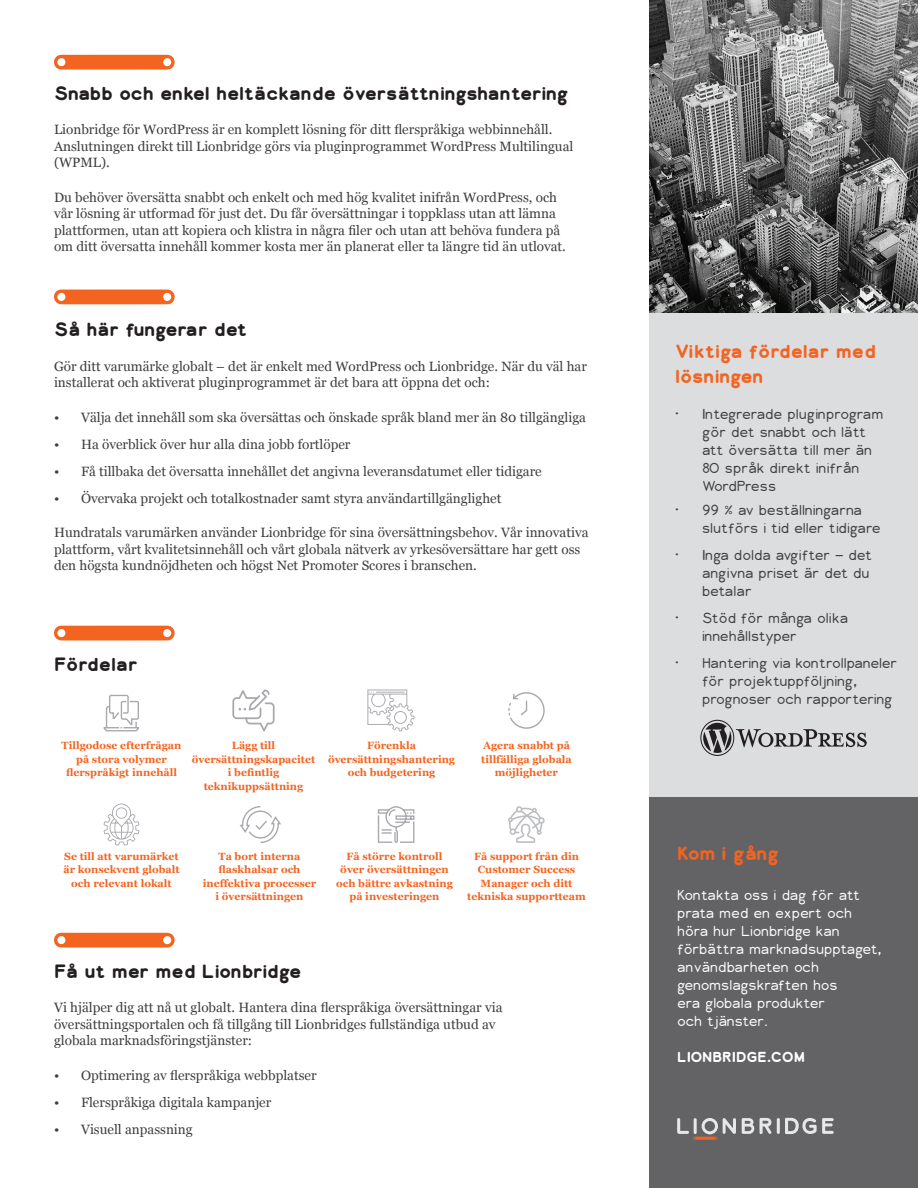
<style>
.page{position:relative;width:918px;height:1188px;background:#fff}
.page>*{position:absolute;margin:0;border:0;box-sizing:border-box;transform-origin:0 0}
.Lion_Section_Title{font:700 18px "Lionbridge Sans";color:#231f20}
.t1{font:700 18px/25.5px "Lionbridge Sans";color:#f36421}
.Lion_Body{font:13.5px/16.5px "Georgia";color:#3e3e3f}
.t2{font:300 13.5px/18px "Lionbridge Sans";color:#3e3e3f}
.Lion_Contact_Us{font:300 13.5px/18px "Lionbridge Sans";letter-spacing:-.01em;color:#fff}
.t3{font:300 13.5px/18px "Lionbridge Sans";letter-spacing:-.02em;color:#3e3e3f}
.Lion_Contact_Us-2{font:700 13.5px "Lionbridge Sans";color:#fff}
.t4{font:700 10.5px/13.5px "Georgia";color:#f36421;text-align:center}
</style>
<div class="page">
<svg style="left:54px;top:55px;width:121px;height:15px;background:#f47539"></svg>
<svg style="left:54px;top:290px;width:121px;height:14px;background:#f37133"></svg>
<div style="left:649px;top:796px;width:269px;height:392px;background:#636366"></div>
<svg style="left:742px;top:1118px;width:12px;height:16px"></svg>
<svg style="left:760px;top:1118px;width:11px;height:16px"></svg>
<svg style="left:677px;top:1118px;width:59px;height:22px"></svg>
<svg style="left:777px;top:1118px;width:57px;height:16px"></svg>
<div style="left:649px;top:313px;width:269px;height:483px;background:#dcdddf"></div>
<svg style="left:54px;top:626px;width:121px;height:14px;background:#f37133"></svg>
<svg style="left:54px;top:933px;width:121px;height:15px;background:#f4753a"></svg>
<svg style="left:700px;top:720px;width:167px;height:36px"></svg>
<svg style="left:103px;top:804px;width:37px;height:42px"></svg>
<svg style="left:367px;top:689px;width:47px;height:42px"></svg>
<svg style="left:232px;top:689px;width:43px;height:42px"></svg>
<svg style="left:240px;top:806px;width:41px;height:37px"></svg>
<svg style="left:103px;top:694px;width:36px;height:38px"></svg>
<svg style="left:377px;top:806px;width:38px;height:37px"></svg>
<svg style="left:508px;top:692px;width:37px;height:37px"></svg>
<svg style="left:508px;top:806px;width:37px;height:37px"></svg>
<img style="left:649px;top:0;width:269px;height:313px">
<p class="Lion_Section_Title" style="left:54px;top:81px;width:516px">Snabb och enkel heltäckande översättningshantering</p>
<p class="Lion_Body" style="left:54px;top:121px;width:521px">Lionbridge för WordPress är en komplett lösning för ditt flerspråkiga webbinnehåll.<br>Anslutningen direkt till Lionbridge görs via pluginprogrammet WordPress Multilingual (WPML).</p>
<p class="Lion_Body" style="left:54px;top:188px;width:513px">Du behöver översätta snabbt och enkelt och med hög kvalitet inifrån WordPress, och vår lösning är utformad för just det. Du får översättningar i toppklass utan att lämna plattformen, utan att kopiera och klistra in några filer och utan att behöva fundera på om ditt översatta innehåll kommer kosta mer än planerat eller ta längre tid än utlovat.</p>
<p class="Lion_Section_Title" style="left:54px;top:317px;width:195px">Så här fungerar det</p>
<p class="Lion_Body" style="left:54px;top:357px;width:534px">Gör ditt varumärke globalt – det är enkelt med WordPress och Lionbridge. När du väl har installerat och aktiverat pluginprogrammet är det bara att öppna det och:</p>
<p class="Lion_Body" style="left:54px;top:408px;width:534px">• Välja det innehåll som ska översättas och önskade språk bland mer än 80 tillgängliga</p>
<p class="Lion_Body" style="left:54px;top:435px;width:298px">• Ha överblick över hur alla dina jobb fortlöper</p>
<p class="Lion_Body" style="left:54px;top:462px;width:489px">• Få tillbaka det översatta innehållet det angivna leveransdatumet eller tidigare</p>
<p class="Lion_Body" style="left:54px;top:489px;width:449px">• Övervaka projekt och totalkostnader samt styra användartillgänglighet</p>
<p class="Lion_Body" style="left:54px;top:524px;width:536px">Hundratals varumärken använder Lionbridge för sina översättningsbehov. Vår innovativa plattform, vårt kvalitetsinnehåll och vårt globala nätverk av yrkesöversättare har gett oss den högsta kundnöjdheten och högst Net Promoter Scores i branschen.</p>
<p class="Lion_Section_Title" style="left:54px;top:651px;width:86px">Fördelar</p>
<p class="t4" style="left:62px;top:739px;width:121px">Tillgodose efterfrågan på stora volymer flerspråkigt innehåll</p>
<p class="t4" style="left:192px;top:739px;width:125px">Lägg till översättningskapacitet i befintlig teknikuppsättning</p>
<p class="t4" style="left:328px;top:739px;width:129px">Förenkla översättningshantering och budgetering</p>
<p class="t4" style="left:481px;top:739px;width:92px">Agera snabbt på tillfälliga globala möjligheter</p>
<p class="t4" style="left:63px;top:850px;width:118px">Se till att varumärket är konsekvent globalt och relevant lokalt</p>
<p class="t4" style="left:203px;top:850px;width:115px">Ta bort interna flaskhalsar och ineffektiva processer i översättningen</p>
<p class="t4" style="left:336px;top:850px;width:118px">Få större kontroll över översättningen och bättre avkastning på investeringen</p>
<p class="t4" style="left:467px;top:850px;width:120px">Få support från din<br>Customer Success<br>Manager och ditt tekniska supportteam</p>
<p class="Lion_Section_Title" style="left:54px;top:958px;width:249px">Få ut mer med Lionbridge</p>
<p class="Lion_Body" style="left:54px;top:999px;width:450px">Vi hjälper dig att nå ut globalt. Hantera dina flerspråkiga översättningar via översättningsportalen och få tillgång till Lionbridges fullständiga utbud av globala marknadsföringstjänster:</p>
<p class="Lion_Body" style="left:54px;top:1066px;width:264px">• Optimering av flerspråkiga webbplatser</p>
<p class="Lion_Body" style="left:54px;top:1093px;width:219px">• Flerspråkiga digitala kampanjer</p>
<p class="Lion_Body" style="left:54px;top:1120px;width:140px">• Visuell anpassning</p>
<p class="t1" style="left:675px;top:338px;width:203px">Viktiga fördelar med lösningen</p>
<p class="t2" style="left:702px;top:405px;width:183px;text-indent:-27px">• Integrerade pluginprogram gör det snabbt och lätt att översätta till mer än<br>80 språk direkt inifrån<br>WordPress</p>
<p class="t2" style="left:702px;top:501px;width:181px;text-indent:-27px">• 99 % av beställningarna slutförs i tid eller tidigare</p>
<p class="t2" style="left:702px;top:546px;width:172px;text-indent:-27px">• Inga dolda avgifter – det angivna priset är det du betalar</p>
<p class="t2" style="left:702px;top:609px;width:148px;text-indent:-27px">• Stöd för många olika innehållstyper</p>
<p class="t3" style="left:702px;top:654px;width:197px;text-indent:-27px">• Hantering via kontrollpaneler för projektuppföljning, prognoser och rapportering</p>
<p class="t1" style="left:677px;top:841px;width:104px">Kom i gång</p>
<p class="Lion_Contact_Us" style="left:677px;top:886px;width:206px">Kontakta oss i dag för att prata med en expert och höra hur Lionbridge kan förbättra marknadsupptaget, användbarheten och genomslagskraften hos<br>era globala produkter<br>och tjänster.</p>
<p class="Lion_Contact_Us-2" style="left:677px;top:1047px;width:129px">LIONBRIDGE.COM</p>
</div>
